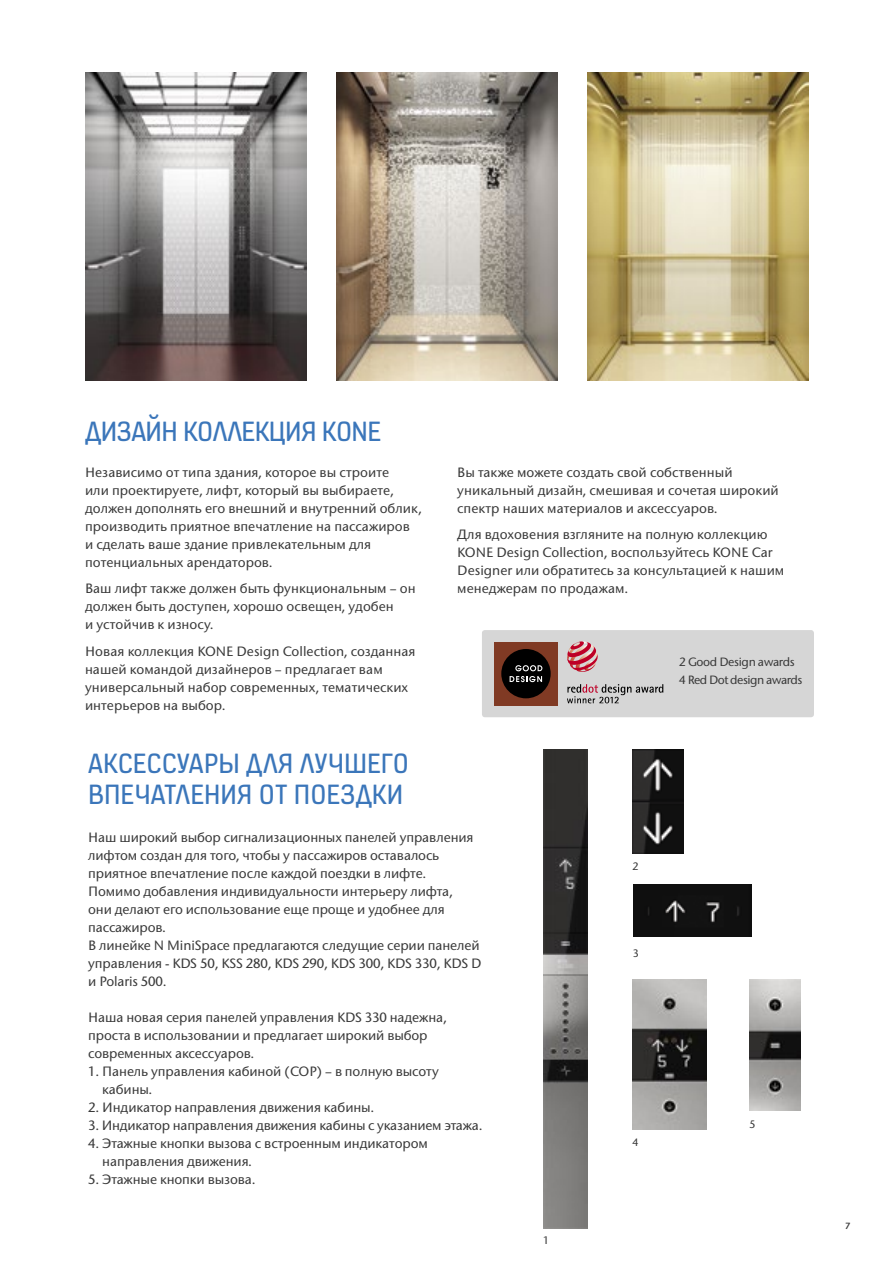
<style>
.page{position:relative;width:893px;height:1263px;background:#fff}
.page>*{position:absolute;margin:0;border:0;box-sizing:border-box;transform-origin:0 0}
.t1{font:30px/31.5px "KONE Information";color:#3b76ba}
.t2{font:30px "KONE Information";letter-spacing:-.02em;color:#3b76ba}
.t3{font:500 13.5px/18px "Stone Sans ITC";color:#393939}
.t4{font:500 13.5px "Stone Sans ITC";letter-spacing:-.02em;color:#393939}
.t5{font:500 12px/18px "Stone Sans ITC";letter-spacing:-.04em;color:#393939}
.t6{font:500 10.8px "Stone Sans ITC";color:#393939}
.t7{font:600 9px "Stone Sans";color:#393939}
</style>
<div class="page">
<img style="left:543px;top:750px;width:45px;height:479px">
<img style="left:85px;top:72px;width:221px;height:309px">
<img style="left:336px;top:72px;width:221px;height:309px">
<img style="left:587px;top:72px;width:221px;height:309px">
<div style="left:482px;top:630px;width:332px;height:87px;background:#d6d6d6;border-radius:3px"></div>
<div style="left:494px;top:642px;width:63px;height:63px;background:#803a24"></div>
<div style="left:501px;top:649px;width:50px;height:49px;background:#000;border-radius:50%"></div>
<svg style="left:510px;top:665px;width:32px;height:17px"></svg>
<svg style="left:567px;top:684px;width:96px;height:19px"></svg>
<svg style="left:567px;top:641px;width:31px;height:31px"></svg>
<div style="left:633px;top:885px;width:119px;height:51px;background:#101010"></div>
<img style="left:633px;top:750px;width:51px;height:103px">
<img style="left:633px;top:979px;width:73px;height:150px">
<img style="left:750px;top:980px;width:51px;height:131px">
<h1 class="t2" style="left:85px;top:411px;width:298px">ДИЗАЙН КОЛЛЕКЦИЯ KONE</h1>
<p class="t3" style="left:85px;top:463px;width:338px">Независимо от типа здания, которое вы строите<br>или проектируете, лифт, который вы выбираете, должен дополнять его внешний и внутренний облик, производить приятное впечатление на пассажиров<br>и сделать ваше здание привлекательным для потенциальных арендаторов.</p>
<p class="t3" style="left:85px;top:580px;width:332px">Ваш лифт также должен быть функциональным – он должен быть доступен, хорошо освещен, удобен<br>и устойчив к износу.</p>
<p class="t3" style="left:85px;top:642px;width:332px">Новая коллекция KONE Design Collection, созданная нашей командой дизайнеров – предлагает вам универсальный набор современных, тематических интерьеров на выбор.</p>
<h1 class="t1" style="left:88px;top:746px;width:322px">АКСЕССУАРЫ ДЛЯ ЛУЧШЕГО<br>ВПЕЧАТЛЕНИЯ ОТ ПОЕЗДКИ</h1>
<p class="t3" style="left:457px;top:463px;width:323px">Вы также можете создать свой собственный уникальный дизайн, смешивая и сочетая широкий спектр наших материалов и аксессуаров.</p>
<p class="t3" style="left:457px;top:526px;width:329px">Для вдоховения взгляните на полную коллекцию KONE Design Collection, воспользуйтесь KONE Car Designer или обратитесь за консультацией к нашим менеджерам по продажам.</p>
<p class="t5" style="left:679px;top:653px;width:125px">2 Good Design awards<br>4 Red Dot design awards</p>
<p class="t3" style="left:88px;top:828px;width:395px">Наш широкий выбор сигнализационных панелей управления лифтом создан для того, чтобы у пассажиров оставалось приятное впечатление после каждой поездки в лифте.<br>Помимо добавления индивидуальности интерьеру лифта,<br>они делают его использование еще проще и удобнее для пассажиров.<br>В линейке N MiniSpace предлагаются следущие серии панелей управления - KDS 50, KSS 280, KDS 290, KDS 300, KDS 330, KDS D и Polaris 500.</p>
<p class="t3" style="left:88px;top:1008px;width:360px">Наша новая серия панелей управления KDS 330 надежна, проста в использовании и предлагает широкий выбор современных аксессуаров.</p>
<p class="t3" style="left:102px;top:1062px;width:338px;text-indent:-14px">1. Панель управления кабиной (COP) – в полную высоту кабины.</p>
<p class="t3" style="left:88px;top:1098px;width:287px">2. Индикатор направления движения кабины.</p>
<p class="t4" style="left:88px;top:1117px;width:396px">3. Индикатор направления движения кабины с указанием этажа.</p>
<p class="t3" style="left:102px;top:1134px;width:327px;text-indent:-14px">4. Этажные кнопки вызова с встроенным индикатором направления движения.</p>
<p class="t3" style="left:88px;top:1170px;width:169px">5. Этажные кнопки вызова.</p>
<p class="t6" style="left:543px;top:1233px;width:7px">1</p>
<p class="t6" style="left:633px;top:860px;width:7px">2</p>
<p class="t6" style="left:633px;top:946px;width:7px">3</p>
<p class="t6" style="left:633px;top:1135px;width:7px">4</p>
<p class="t6" style="left:750px;top:1117px;width:7px">5</p>
<p class="t7" style="left:845px;top:1220px;width:7px">7</p>
</div>
